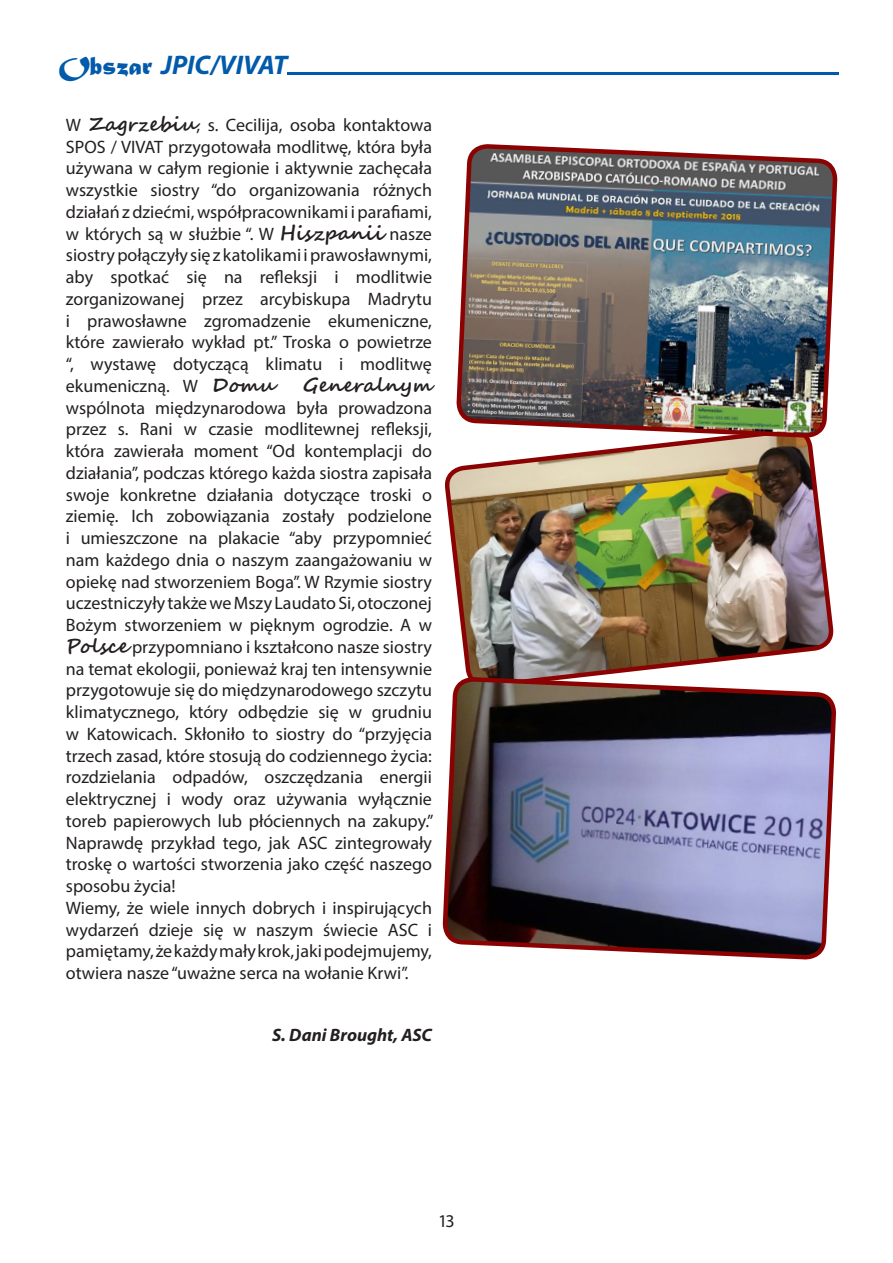
<style>
.page{position:relative;width:893px;height:1263px;background:#fff}
.page>*{position:absolute;margin:0;border:0;box-sizing:border-box;transform-origin:0 0}
.t1{font:italic 700 27px "Myriad Pro";color:#015aaa}
.t2{font:700 19.5px "Segoe Script";color:#231f20}
.t3{font:18px/21.8px "Myriad Pro";color:#231f20;text-align:justify}
.t4{font:italic 700 18px "Myriad Pro";color:#231f20}
.s1{font-family:"Matura MT Script Capitals";font-weight:400;font-style:normal}
.s2{font-family:"Segoe Script";font-weight:700;font-size:19.5px}
</style>
<div class="page">
<img style="left:445px;top:469px;width:388px;height:206px">
<svg style="left:442px;top:675px;width:395px;height:285px;background:#736c80"></svg>
<img style="left:454px;top:144px;width:384px;height:464px">
<hr style="left:287px;top:72px;width:552px;height:3px;background:#015aaa">
<p class="t1" style="left:59px;top:48px;width:230px"><span class="s1">Obszar</span> JPIC/VIVAT</p>
<p class="t3" style="left:66px;top:114px;width:368px">W <span class="s2">Zagrzebiu</span>, s. Cecilija, osoba kontaktowa SPOS / VIVAT przygotowała modlitwę, która była używana w całym regionie i aktywnie zachęcała wszystkie siostry “do organizowania różnych działań z dziećmi, współpracownikami i parafiami, w których są w służbie “. W <span class="s2">Hiszpanii</span> nasze siostry połączyły się z katolikami i prawosławnymi, aby spotkać się na refleksji i modlitwie zorganizowanej przez arcybiskupa Madrytu i prawosławne zgromadzenie ekumeniczne, które zawierało wykład pt.” Troska o powietrze “, wystawę dotyczącą klimatu i modlitwę ekumeniczną. W <span class="s2">Domu</span></p>
<p class="t2" style="left:303px;top:369px;width:131px">Generalnym</p>
<p class="t3" style="left:66px;top:396px;width:369px">wspólnota międzynarodowa była prowadzona przez s. Rani w czasie modlitewnej refleksji, która zawierała moment “Od kontemplacji do działania”, podczas którego każda siostra zapisała swoje konkretne działania dotyczące troski o ziemię. Ich zobowiązania zostały podzielone i umieszczone na plakacie “aby przypomnieć nam każdego dnia o naszym zaangażowaniu w opiekę nad stworzeniem Boga”. W Rzymie siostry uczestniczyły także we Mszy Laudato Si, otoczonej Bożym stworzeniem w pięknym ogrodzie. A w <span class="s2">Polsce</span> przypomniano i kształcono nasze siostry na temat ekologii, ponieważ kraj ten intensywnie przygotowuje się do międzynarodowego szczytu klimatycznego, który odbędzie się w grudniu w Katowicach. Skłoniło to siostry do “przyjęcia trzech zasad, które stosują do codziennego życia: rozdzielania odpadów, oszczędzania energii elektrycznej i wody oraz używania wyłącznie toreb papierowych lub płóciennych na zakupy.” Naprawdę przykład tego, jak ASC zintegrowały troskę o wartości stworzenia jako część naszego sposobu życia!</p>
<p class="t3" style="left:66px;top:897px;width:368px">Wiemy, że wiele innych dobrych i inspirujących wydarzeń dzieje się w naszym świecie ASC i pamiętamy, że każdy mały krok, jaki podejmujemy, otwiera nasze “uważne serca na wołanie Krwi”.</p>
<p class="t4" style="left:272px;top:1023px;width:161px">S. Dani Brought, ASC</p>
<p class="t3" style="left:438px;top:1210px;width:18px">13</p>
</div>
